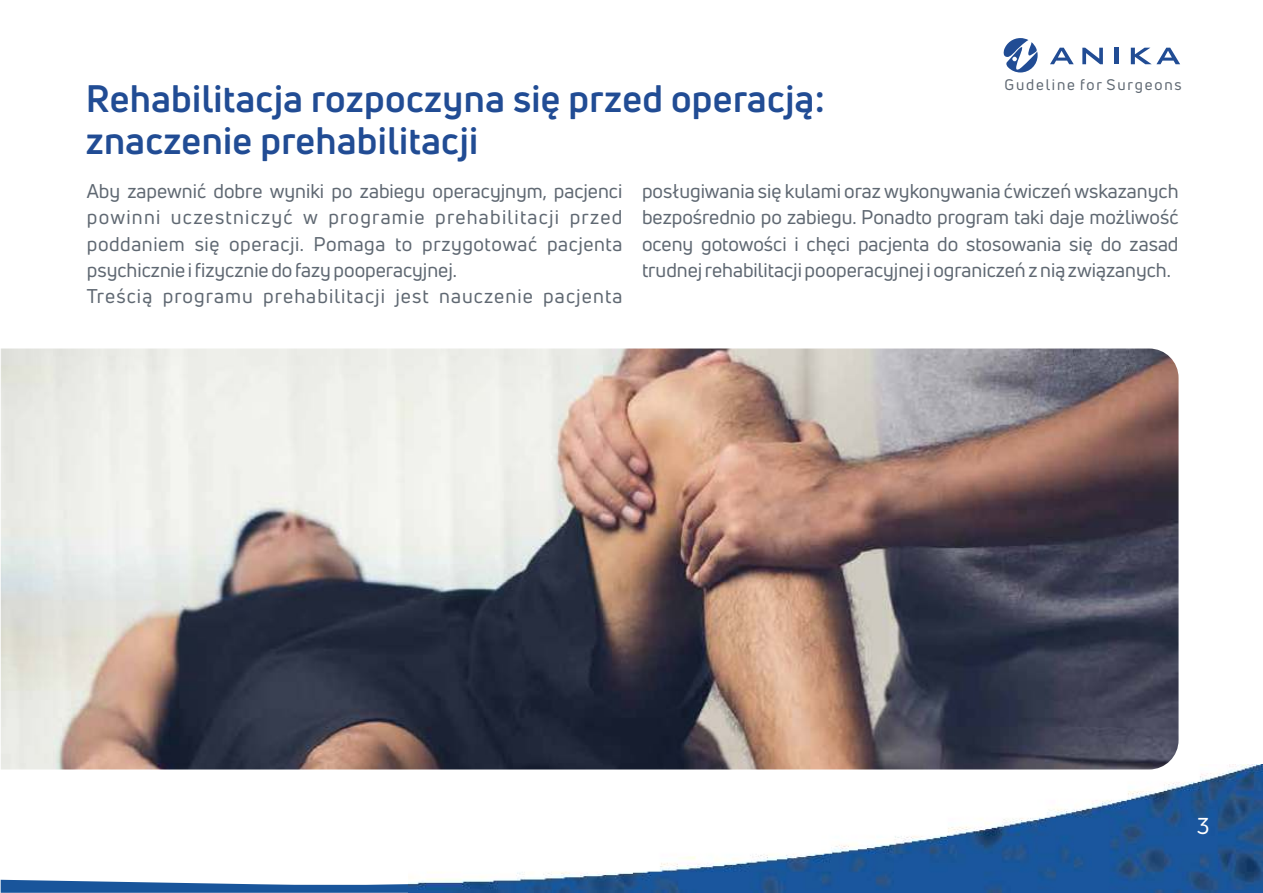
<style>
.page{position:relative;width:1263px;height:893px;background:#fff}
.page>*{position:absolute;margin:0;border:0;box-sizing:border-box;transform-origin:0 0}
.t1{font:700 37.5px/42px "Uni Neue";letter-spacing:.01em;color:#214c94}
.t2{font:22.5px "Uni Neue";color:#fff}
.t3{font:19.5px/26.2px "Uni Neue";letter-spacing:.025em;color:#5f6872}
.t4{font:15px "Uni Neue";letter-spacing:.125em;color:#5f6872}
</style>
<div class="page">
<svg style="left:1px;top:769px;width:407px;height:124px"></svg>
<img style="left:408px;top:764px;width:855px;height:129px">
<svg style="left:1003px;top:38px;width:34px;height:34px"></svg>
<svg style="left:1131px;top:48px;width:49px;height:16px"></svg>
<hr style="left:1115px;top:48px;width:4px;height:16px;background:#214c94">
<svg style="left:1050px;top:48px;width:24px;height:16px"></svg>
<svg style="left:1082px;top:48px;width:21px;height:16px"></svg>
<img style="left:1px;top:348px;width:1177px;height:421px">
<p class="t4" style="left:1004px;top:79px;width:179px">Gudeline for Surgeons</p>
<h1 class="t1" style="left:86px;top:82px;width:741px">Rehabilitacja rozpoczyna się przed operacją: znaczenie prehabilitacji</h1>
<p class="t3" style="left:87px;top:180px;width:537px">Aby zapewnić dobre wyniki po zabiegu operacyjnym, pacjenci powinni uczestniczyć w programie prehabilitacji przed poddaniem się operacji. Pomaga to przygotować pacjenta psychicznie i fizycznie do fazy pooperacyjnej.<br>Treścią programu prehabilitacji jest nauczenie pacjenta</p>
<p class="t3" style="left:642px;top:180px;width:538px;text-align:justify">posługiwania się kulami oraz wykonywania ćwiczeń wskazanych bezpośrednio po zabiegu. Ponadto program taki daje możliwość oceny gotowości i chęci pacjenta do stosowania się do zasad trudnej rehabilitacji pooperacyjnej i ograniczeń z nią związanych.</p>
<p class="t2" style="left:1197px;top:817px;width:14px">3</p>
</div>
